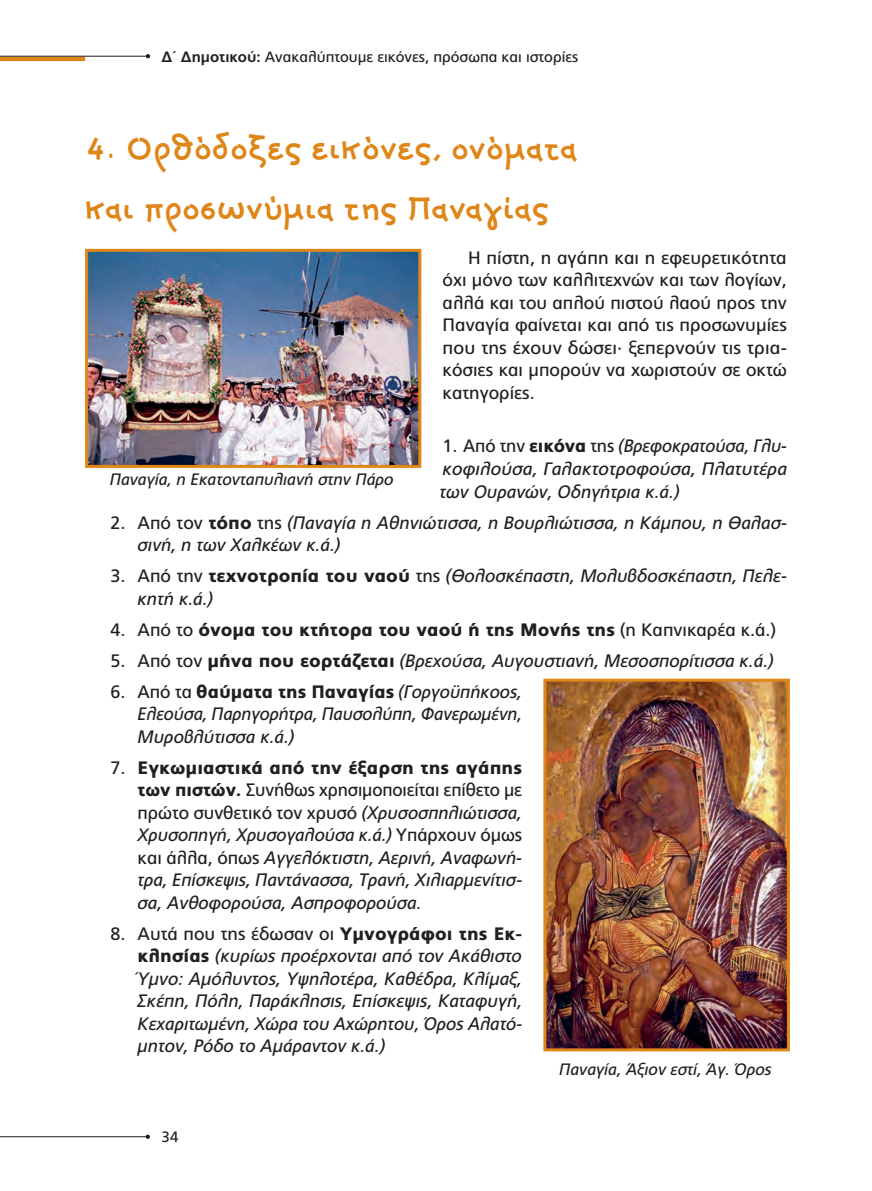
<style>
.page{position:relative;width:872px;height:1191px;background:#fff}
.page>*{position:absolute;margin:0;border:0;box-sizing:border-box;transform-origin:0 0}
.titlos{font:700 45px "PF Junior";color:#df8619}
.t1{font:italic 18px/22.5px "PF Catalog";color:#231f20;text-align:justify}
.keimeno{font:18px/22.5px "PF Catalog";color:#231f20;text-align:justify}
.t2{font:900 18px "PF Catalog";color:#231f20}
.lezantes{font:italic 16.5px "PF Catalog";color:#231f20}
.t3{font:15px "PF Catalog";color:#231f20}
.s1{font-weight:700}
.s2{font-style:normal}
.s3{font-weight:900;font-style:normal}
.s4{font-weight:400}
</style>
<div class="page">
<hr style="left:0;top:57px;width:85px;height:4px;background:#df8619">
<hr style="left:0;top:1136px;width:147px;height:1px;background:#231f20">
<hr style="left:0;top:56px;width:147px;height:1px;background:#231f20">
<svg style="left:146px;top:1134px;width:4px;height:5px"></svg>
<svg style="left:146px;top:54px;width:4px;height:4px"></svg>
<img style="left:547px;top:682px;width:239px;height:365px">
<div style="left:543px;top:678px;width:247px;height:373px;border:3px solid #df8619"></div>
<img style="left:89px;top:253px;width:328px;height:211px">
<div style="left:85px;top:249px;width:336px;height:219px;border:3px solid #df8619"></div>
<p class="t3" style="left:162px;top:48px;width:418px"><span class="s1">Δ΄ Δημοτικού:</span> Ανακαλύπτουμε εικόνες, πρόσωπα και ιστορίες</p>
<p class="titlos" style="left:85px;top:127px;width:494px">4. Ορθόδοξες εικόνες, ονόματα</p>
<p class="titlos" style="left:85px;top:187px;width:465px">και προσωνύμια της Παναγίας</p>
<p class="keimeno" style="left:442px;top:247px;width:346px;text-indent:26px">Η πίστη, η αγάπη και η εφευρετικότητα όχι μόνο των καλλιτεχνών και των λογίων, αλλά και του απλού πιστού λαού προς την Παναγία φαίνεται και από τις προσωνυμίες που της έχουν δώσει∙ ξεπερνούν τις τρια&shy;κόσιες και μπορούν να χωριστούν σε οκτώ κατηγορίες.</p>
<p class="t1" style="left:439px;top:435px;width:349px"><span class="s2">1. Από την</span> <span class="s3">εικόνα</span> <span class="s2">της</span> (Βρεφοκρατούσα, Γλυ&shy;κοφιλούσα, Γαλακτοτροφούσα, Πλατυτέρα των Ουρανών, Οδηγήτρια κ.ά.)</p>
<p class="t1" style="left:138px;top:511px;width:651px;text-indent:-27px"><span class="s2">2. Από τον</span> <span class="s3">τόπο</span> <span class="s2">της</span> (Παναγία η Αθηνιώτισσα, η Βουρλιώτισσα, η Κάμπου, η Θαλασ&shy;σινή, η των Χαλκέων κ.ά.)</p>
<p class="t1" style="left:138px;top:565px;width:651px;text-indent:-27px"><span class="s2">3. Από την</span> <span class="s3">τεχνοτροπία του ναού</span> <span class="s2">της</span> (Θολοσκέπαστη, Μολυβδοσκέπαστη, Πελε&shy;κητή κ.ά.)</p>
<p class="t2" style="left:111px;top:619px;width:667px"><span class="s4">4. Από το</span> όνομα του κτήτορα του ναού ή της Μονής της <span class="s4">(η Καπνικαρέα κ.ά.)</span></p>
<p class="t1" style="left:111px;top:649px;width:664px"><span class="s2">5. Από τον</span> <span class="s3">μήνα που εορτάζεται</span> (Βρεχούσα, Αυγουστιανή, Μεσοσπορίτισσα κ.ά.)</p>
<p class="t1" style="left:138px;top:680px;width:386px;text-indent:-27px"><span class="s2">6. Από τα</span> <span class="s3">θαύματα της Παναγίας</span> (Γοργοϋπήκοος, Ελεούσα, Παρηγορήτρα, Παυσολύπη, Φανερωμένη, Μυροβλύτισσα κ.ά.)</p>
<p class="t1" style="left:138px;top:756px;width:386px;text-indent:-27px"><span class="s2">7.</span> <span class="s3">Εγκωμιαστικά από την έξαρση της αγάπης των πιστών.</span> <span class="s2">Συνήθως χρησιμοποιείται επίθετο με πρώτο συνθετικό τον χρυσό</span> (Χρυσοσπηλιώτισσα, Χρυσοπηγή, Χρυσογαλούσα κ.ά.) <span class="s2">Υπάρχουν όμως και άλλα, όπως</span> Αγγελόκτιστη, Αερινή, Αναφωνή&shy;τρα, Επίσκεψις, Παντάνασσα, Τρανή, Χιλιαρμενίτισ&shy;σα, Ανθοφορούσα, Ασπροφορούσα.</p>
<p class="t1" style="left:138px;top:922px;width:386px;text-indent:-27px"><span class="s2">8. Αυτά που της έδωσαν οι</span> <span class="s3">Υμνογράφοι της Εκ&shy;κλησίας</span> (κυρίως προέρχονται από τον Ακάθιστο Ύμνο: Αμόλυντος, Υψηλοτέρα, Καθέδρα, Κλίμαξ, Σκέπη, Πόλη, Παράκλησις, Επίσκεψις, Καταφυγή, Κεχαριτωμένη, Χώρα του Αχώρητου, Όρος Αλατό&shy;μητον, Ρόδο το Αμάραντον κ.ά.)</p>
<p class="lezantes" style="left:110px;top:469px;width:285px">Παναγία, η Εκατονταπυλιανή στην Πάρο</p>
<p class="t3" style="left:162px;top:1128px;width:18px">34</p>
<p class="lezantes" style="left:559px;top:1059px;width:214px">Παναγία, Άξιον εστί, Άγ. Όρος</p>
</div>
